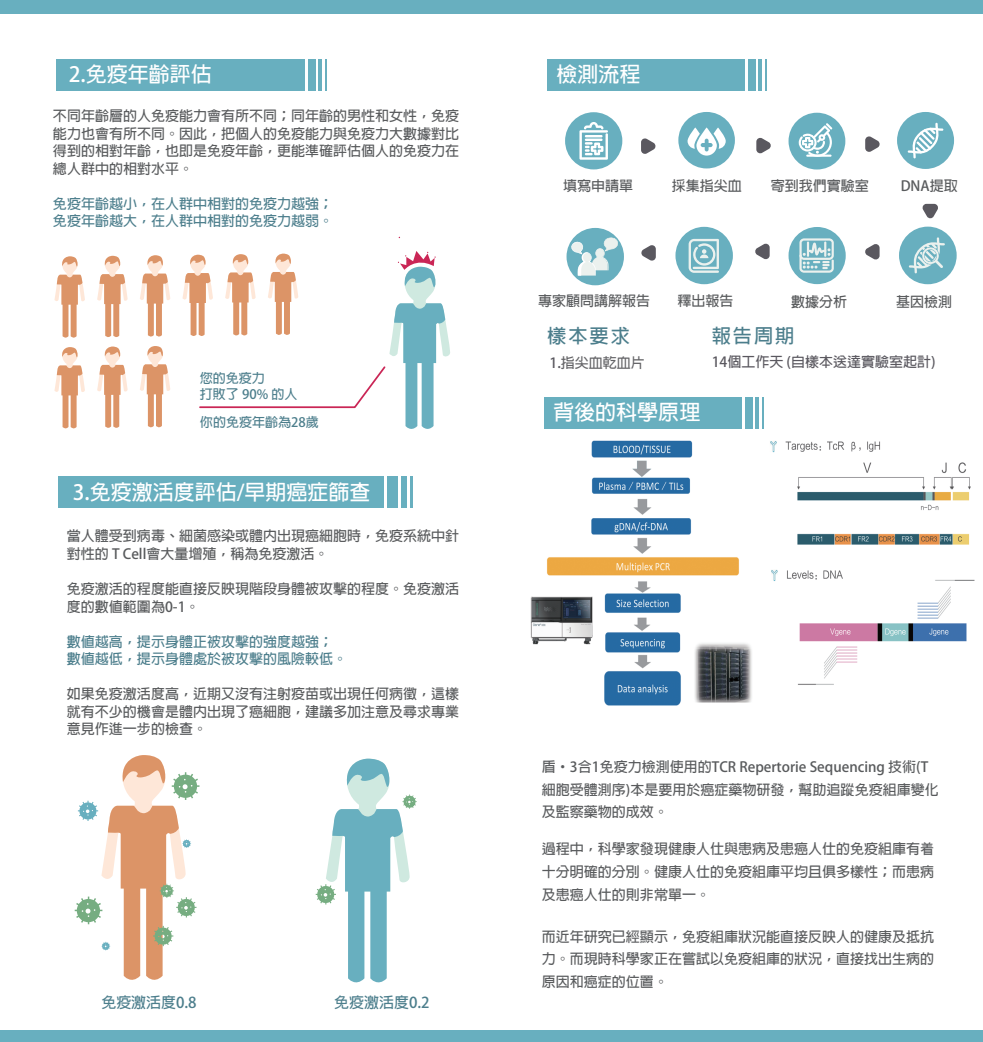
<style>
.page{position:relative;width:983px;height:1042px;background:#fff}
.page>*{position:absolute;margin:0;border:0;box-sizing:border-box;transform-origin:0 0}
.t1{font:700 21px "Adobe Fan Heiti Std";color:#fff}
.t2{font:700 19.25px "Adobe Fan Heiti Std";letter-spacing:.1em;color:#4c7e8c}
.t3{font:700 14.88px "Adobe Fan Heiti Std";color:#4c7e8c}
.t4{font:700 14px/17.5px "Adobe Fan Heiti Std";color:#595b5d;text-align:justify}
.t5{font:700 14px/17.5px "Adobe Fan Heiti Std";color:#4c7e8c}
.t6{font:700 14px "Adobe Fan Heiti Std";color:#5a585f}
.t7{font:700 14px "Adobe Fan Heiti Std";color:#636366}
.t8{font:700 13.12px/15.6px "Adobe Fan Heiti Std";color:#4c7e8c}
.s1{color:#5a585f}
</style>
<div class="page">
<div style="left:0;top:0;width:982px;height:13px;background:#68afbf"></div>
<div style="left:0;top:1030px;width:982px;height:12px;background:#68afbf"></div>
<div style="left:56px;top:60px;width:248px;height:31px;background:#68afbf"></div>
<div style="left:307px;top:60px;width:8px;height:31px;background:#68afbf"></div>
<hr style="left:318px;top:60px;width:4px;height:31px;background:#68afbf">
<hr style="left:325px;top:60px;width:2px;height:31px;background:#68afbf">
<svg style="left:140px;top:255px;width:30px;height:82px"></svg>
<svg style="left:97px;top:256px;width:30px;height:81px"></svg>
<svg style="left:54px;top:256px;width:31px;height:82px"></svg>
<svg style="left:140px;top:346px;width:30px;height:82px"></svg>
<svg style="left:97px;top:346px;width:30px;height:82px"></svg>
<svg style="left:54px;top:347px;width:31px;height:82px"></svg>
<svg style="left:182px;top:251px;width:268px;height:178px"></svg>
<svg style="left:75px;top:755px;width:124px;height:225px"></svg>
<svg style="left:315px;top:758px;width:101px;height:225px"></svg>
<div style="left:58px;top:476px;width:325px;height:31px;background:#68afbf"></div>
<div style="left:387px;top:476px;width:11px;height:31px;background:#68afbf"></div>
<div style="left:401px;top:476px;width:5px;height:31px;background:#68afbf"></div>
<hr style="left:410px;top:476px;width:3px;height:31px;background:#68afbf">
<div style="left:547px;top:60px;width:197px;height:31px;background:#68afbf"></div>
<div style="left:747px;top:60px;width:8px;height:31px;background:#68afbf"></div>
<hr style="left:758px;top:60px;width:4px;height:31px;background:#68afbf">
<hr style="left:765px;top:60px;width:2px;height:31px;background:#68afbf">
<div style="left:565px;top:112px;width:57px;height:57px;background:#68afbf;border-radius:50%"></div>
<svg style="left:579px;top:122px;width:28px;height:38px"></svg>
<svg style="left:641px;top:138px;width:15px;height:16px"></svg>
<svg style="left:756px;top:137px;width:15px;height:17px"></svg>
<svg style="left:865px;top:136px;width:15px;height:16px"></svg>
<svg style="left:865px;top:244px;width:14px;height:16px"></svg>
<svg style="left:755px;top:243px;width:14px;height:17px"></svg>
<svg style="left:922px;top:204px;width:16px;height:15px"></svg>
<svg style="left:641px;top:245px;width:14px;height:16px"></svg>
<div style="left:678px;top:112px;width:56px;height:56px;background:#68afbf;border-radius:50%"></div>
<svg style="left:687px;top:127px;width:38px;height:29px"></svg>
<div style="left:788px;top:113px;width:57px;height:56px;background:#68afbf;border-radius:50%"></div>
<svg style="left:798px;top:123px;width:34px;height:34px"></svg>
<div style="left:896px;top:112px;width:57px;height:57px;background:#68afbf;border-radius:50%"></div>
<svg style="left:907px;top:123px;width:36px;height:35px"></svg>
<div style="left:898px;top:227px;width:58px;height:57px;background:#68afbf;border-radius:50%"></div>
<svg style="left:908px;top:237px;width:36px;height:36px"></svg>
<div style="left:788px;top:227px;width:57px;height:57px;background:#68afbf;border-radius:50%"></div>
<svg style="left:799px;top:238px;width:34px;height:35px"></svg>
<div style="left:675px;top:227px;width:57px;height:57px;background:#68afbf;border-radius:50%"></div>
<svg style="left:688px;top:239px;width:30px;height:34px"></svg>
<div style="left:544px;top:397px;width:197px;height:32px;background:#68afbf"></div>
<div style="left:744px;top:397px;width:8px;height:32px;background:#68afbf"></div>
<hr style="left:755px;top:397px;width:4px;height:32px;background:#68afbf">
<hr style="left:761px;top:397px;width:2px;height:32px;background:#68afbf">
<div style="left:566px;top:228px;width:57px;height:57px;background:#68afbf;border-radius:50%"></div>
<img style="left:530px;top:441px;width:445px;height:265px">
<svg style="left:570px;top:237px;width:49px;height:39px"></svg>
<h1 class="t1" style="left:69px;top:62px;width:144px">2.免疫年齡評估</h1>
<p class="t4" style="left:53px;top:108px;width:408px">不同年齡層的人免疫能力會有所不同；同年齡的男性和女性，免疫能力也會有所不同。因此，把個人的免疫能力與免疫力大數據對比得到的相對年齡，也即是免疫年齡，更能準確評估個人的免疫力在總人群中的相對水平。</p>
<p class="t5" style="left:53px;top:195px;width:281px">免疫年齡越小，在人群中相對的免疫力越強；免疫年齡越大，在人群中相對的免疫力越弱。</p>
<p class="t8" style="left:200px;top:371px;width:99px">您的免疫力<br>打敗了 90% 的人</p>
<p class="t8" style="left:200px;top:414px;width:120px">你的免疫年齡為28歲</p>
<h1 class="t1" style="left:73px;top:480px;width:299px">3.免疫激活度評估/早期癌症篩查</h1>
<p class="t4" style="left:67px;top:528px;width:394px">當人體受到病毒、細菌感染或體內出現癌細胞時，免疫系統中針對性的 T Cell會大量增殖，稱為免疫激活。</p>
<p class="t4" style="left:67px;top:580px;width:394px">免疫激活的程度能直接反映現階段身體被攻擊的程度。免疫激活度的數值範圍為0-1。</p>
<p class="t5" style="left:67px;top:633px;width:282px">數值越高，提示身體正被攻擊的強度越強；數值越低，提示身體處於被攻擊的風險較低。</p>
<p class="t4" style="left:67px;top:685px;width:394px">如果免疫激活度高，近期又沒有注射疫苗或出現任何病徵，這樣就有不少的機會是體內出現了癌細胞，建議多加注意及尋求專業意見作進一步的檢查。</p>
<p class="t3" style="left:101px;top:993px;width:97px">免疫激活度0.8</p>
<p class="t3" style="left:334px;top:993px;width:97px">免疫激活度0.2</p>
<h1 class="t1" style="left:556px;top:62px;width:85px">檢測流程</h1>
<p class="t4" style="left:563px;top:177px;width:71px">填寫申請單</p>
<p class="t4" style="left:671px;top:177px;width:71px">採集指尖血</p>
<p class="t4" style="left:770px;top:177px;width:99px">寄到我們實驗室</p>
<p class="t4" style="left:900px;top:178px;width:59px">DNA提取</p>
<p class="t4" style="left:538px;top:293px;width:113px">專家顧問講解報告</p>
<h2 class="t2" style="left:547px;top:324px;width:84px">樣本要求</h2>
<p class="t7" style="left:549px;top:355px;width:97px"><span class="s1">1.</span>指尖血乾血片</p>
<p class="t4" style="left:677px;top:293px;width:57px">釋出報告</p>
<p class="t4" style="left:790px;top:293px;width:57px">數據分析</p>
<p class="t4" style="left:895px;top:294px;width:57px">基因檢測</p>
<h2 class="t2" style="left:711px;top:324px;width:84px">報告周期</h2>
<p class="t6" style="left:711px;top:354px;width:225px">14個工作天 (自樣本送達實驗室起計)</p>
<h1 class="t1" style="left:553px;top:400px;width:148px">背後的科學原理</h1>
<p class="t4" style="left:541px;top:755px;width:398px;line-height:22.8px;text-align:left">盾·3合1免疫力檢測使用的TCR Repertorie Sequencing 技術(T細胞受體測序)本是要用於癌症藥物研發，幫助追蹤免疫組庫變化及監察藥物的成效。</p>
<p class="t4" style="left:541px;top:838px;width:394px;line-height:22.8px">過程中，科學家發現健康人仕與患病及患癌人仕的免疫組庫有着十分明確的分別。健康人仕的免疫組庫平均且俱多樣性；而患病及患癌人仕的則非常單一。</p>
<p class="t4" style="left:541px;top:925px;width:394px;line-height:22.8px">而近年研究已經顯示，免疫組庫狀況能直接反映人的健康及抵抗力。而現時科學家正在嘗試以免疫組庫的狀況，直接找出生病的原因和癌症的位置。</p>
</div>
